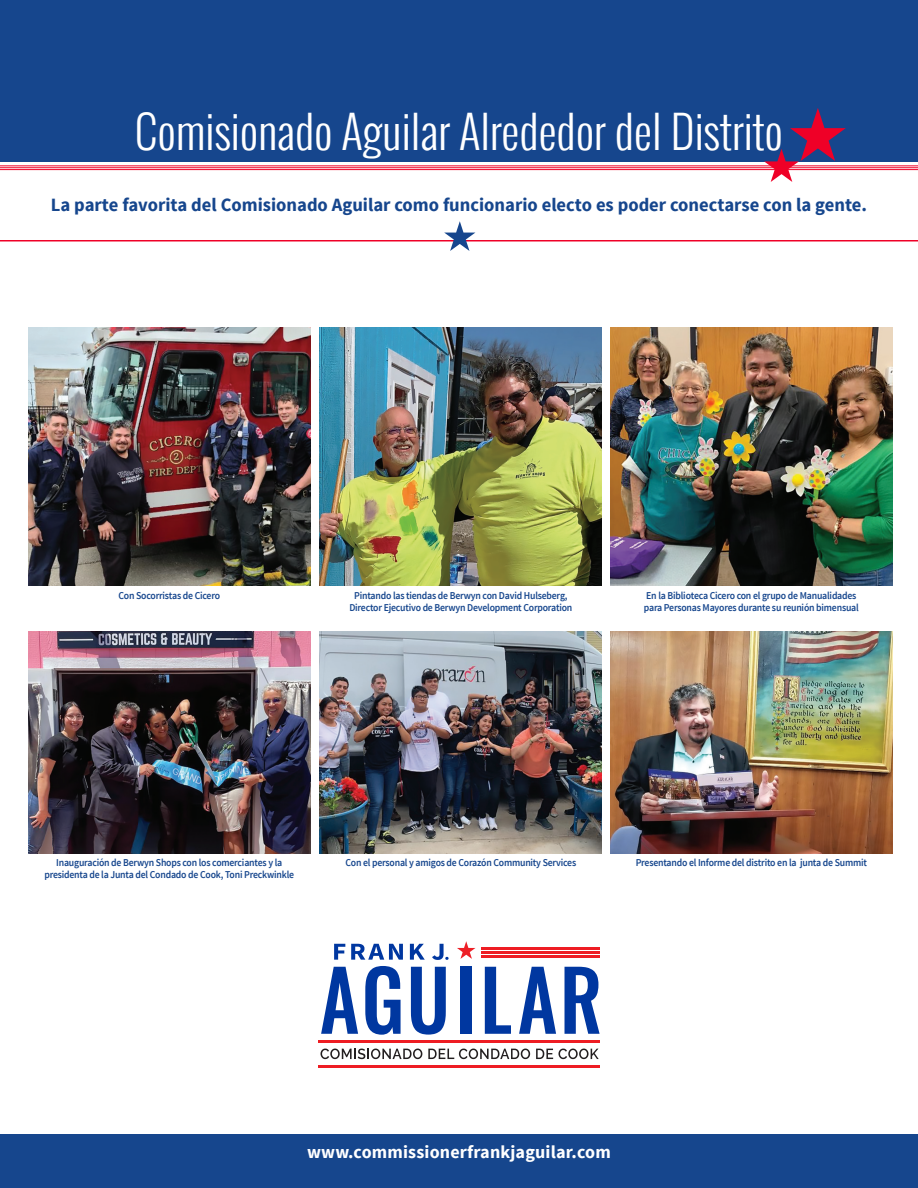
<style>
.page{position:relative;width:918px;height:1188px;background:#fff}
.page>*{position:absolute;margin:0;border:0;box-sizing:border-box;transform-origin:0 0}
.t1{font:300 45px "Oswald";color:#fff}
.t2{font:700 18.75px "Source Sans Pro";color:#16468d}
.t3{font:700 18px "Source Sans Pro";letter-spacing:.01em;color:#fff}
.t4{font:600 10.5px/12px "Source Sans Pro";letter-spacing:-.02em;color:#16468d;text-align:center;scale:.93 1}
</style>
<div class="page">
<div style="left:0;top:1134px;width:918px;height:54px;background:#16468d"></div>
<div style="left:0;top:0;width:918px;height:162px;background:#16468d"></div>
<hr style="left:0;top:165px;width:918px;height:1px;background:#ef0027">
<hr style="left:0;top:167px;width:918px;height:1px;background:#ef0027">
<hr style="left:0;top:169px;width:918px;height:1px;background:#ef0027">
<svg style="left:764px;top:108px;width:82px;height:74px"></svg>
<img style="left:28px;top:327px;width:282px;height:259px">
<img style="left:610px;top:327px;width:282px;height:259px">
<img style="left:610px;top:632px;width:282px;height:221px">
<img style="left:320px;top:327px;width:282px;height:259px">
<img style="left:320px;top:632px;width:282px;height:221px">
<img style="left:28px;top:632px;width:282px;height:221px">
<hr style="left:0;top:240px;width:918px;height:2px;background:#ef0027">
<svg style="left:444px;top:221px;width:31px;height:30px"></svg>
<svg style="left:334px;top:944px;width:11px;height:16px"></svg>
<svg style="left:351px;top:944px;width:52px;height:16px"></svg>
<svg style="left:410px;top:944px;width:15px;height:16px"></svg>
<svg style="left:432px;top:944px;width:17px;height:16px"></svg>
<svg style="left:457px;top:941px;width:18px;height:18px"></svg>
<svg style="left:321px;top:967px;width:37px;height:67px"></svg>
<svg style="left:365px;top:966px;width:36px;height:69px"></svg>
<svg style="left:411px;top:967px;width:35px;height:68px"></svg>
<div style="left:460px;top:967px;width:11px;height:67px;background:#0037a0"></div>
<svg style="left:485px;top:967px;width:26px;height:67px"></svg>
<svg style="left:519px;top:967px;width:37px;height:67px"></svg>
<svg style="left:565px;top:967px;width:35px;height:67px"></svg>
<hr style="left:481px;top:947px;width:119px;height:3px;background:#ee1d23">
<hr style="left:481px;top:951px;width:119px;height:3px;background:#ee1d23">
<hr style="left:481px;top:955px;width:119px;height:3px;background:#ee1d23">
<hr style="left:318px;top:1040px;width:282px;height:3px;background:#ee1d23">
<hr style="left:318px;top:1065px;width:282px;height:2px;background:#ee1d23">
<svg style="left:321px;top:1049px;width:101px;height:10px"></svg>
<svg style="left:428px;top:1049px;width:102px;height:10px"></svg>
<svg style="left:536px;top:1049px;width:63px;height:10px"></svg>
<p class="t1" style="left:135px;top:99px;width:650px">Comisionado Aguilar Alrededor del Distrito</p>
<p class="t2" style="left:51px;top:192px;width:818px">La parte favorita del Comisionado Aguilar como funcionario electo es poder conectarse con la gente.</p>
<p class="t4" style="left:118px;top:589px;width:111px">Con Socorristas de Cicero</p>
<p class="t4" style="left:349px;top:589px;width:241px">Pintando las tiendas de Berwyn con David Hulseberg,<br>Director Ejecutivo de Berwyn Development Corporation</p>
<p class="t4" style="left:644px;top:589px;width:233px;text-align:left">En la Biblioteca Cicero con el grupo de Manualidades para Personas Mayores durante su reunión bimensual</p>
<p class="t4" style="left:44px;top:857px;width:270px">Inauguración de Berwyn Shops con los comerciantes y la presidenta de la Junta del Condado de Cook, Toni Preckwinkle</p>
<p class="t4" style="left:345px;top:857px;width:250px">Con el personal y amigos de Corazón Community Services</p>
<p class="t4" style="left:636px;top:857px;width:250px">Presentando el Informe del distrito en la junta de Summit</p>
<p class="t3" style="left:307px;top:1141px;width:305px">www.commissionerfrankjaguilar.com</p>
</div>
